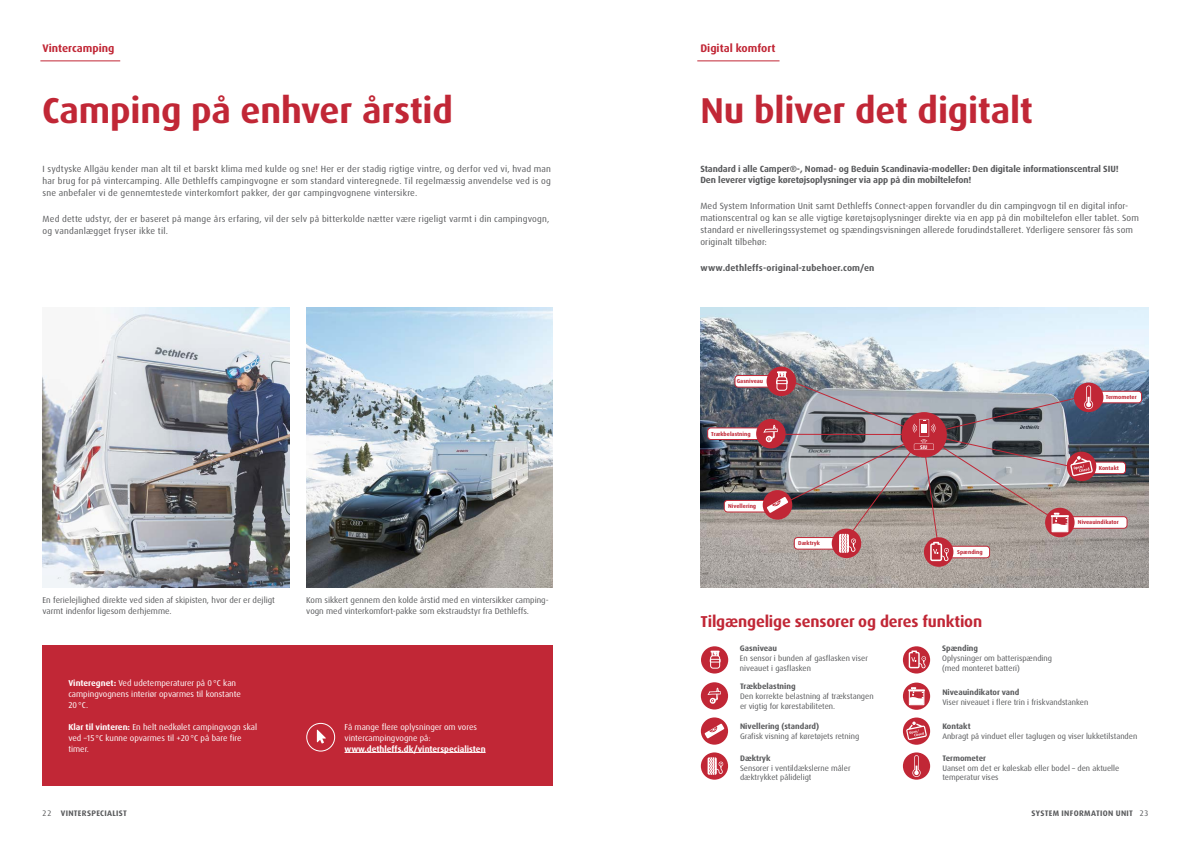
<style>
.page{position:relative;width:1191px;height:842px;background:#fff}
.page>*{position:absolute;margin:0;border:0;box-sizing:border-box;transform-origin:0 0}
.t1{font:700 36px "Dax Pro";letter-spacing:-.005em;color:#c12736}
.t2{font:700 15.8px "Dax Pro";letter-spacing:-.01em;color:#c12736}
.t3{font:700 11px "Dax Pro";color:#c12736}
.t4{font:9px/12px "Dax Pro";letter-spacing:.015em;color:#58595b}
.t5{font:700 9px/10.8px "Dax Pro";letter-spacing:-.01em;color:#58595b}
.t6{font:700 9px "Dax Pro";letter-spacing:.015em;color:#58595b}
.t7{font:8.5px/11px "Dax OT";color:#fff}
.t8{font:8.5px/11px "Dax OT";color:#58595b}
.t9{font:700 8.5px "Dax OT";color:#fff}
.t10{font:8px/9.6px "Dax Pro";color:#58595b}
.t11{font:700 8px "Dax Pro";color:#58595b}
.t12{font:700 8px "Dax Pro";letter-spacing:.04em;color:#58595b}
.t13{font:700 8px "Dax Pro";letter-spacing:.035em;color:#58595b}
.t14{font:700 5.7px "Dax Pro";color:#c12736}
.t15{font:700 5.3px "Dax Pro";color:#fff}
.s1{font-weight:700}
.s2{font-weight:400}
</style>
<div class="page">
<img style="left:700px;top:308px;width:448px;height:279px">
<img style="left:43px;top:308px;width:246px;height:279px">
<img style="left:306px;top:308px;width:247px;height:279px">
<hr style="left:697px;top:61px;width:82px;height:1px;background:#c12736">
<hr style="left:40px;top:61px;width:80px;height:1px;background:#c12736">
<div style="left:1063px;top:517px;width:64px;height:11px;background:#fff;border-radius:3px"></div>
<div style="left:1063px;top:516px;width:64px;height:13px;border:1px solid #c12736;border-radius:3px"></div>
<div style="left:735px;top:375px;width:53px;height:12px;background:#fff;border-radius:3px"></div>
<div style="left:734px;top:375px;width:54px;height:12px;border:1px solid #c12736;border-radius:3px"></div>
<div style="left:707px;top:428px;width:56px;height:11px;background:#fff;border-radius:3px"></div>
<div style="left:707px;top:428px;width:56px;height:12px;border:1px solid #c12736;border-radius:3px"></div>
<svg style="left:924px;top:537px;width:29px;height:30px"></svg>
<div style="left:701px;top:752px;width:27px;height:28px;background:#c12736;border-radius:50%"></div>
<svg style="left:707px;top:757px;width:16px;height:18px"></svg>
<div style="left:724px;top:500px;width:51px;height:12px;background:#fff;border-radius:3px"></div>
<div style="left:724px;top:500px;width:51px;height:12px;border:1px solid #c12736;border-radius:3px"></div>
<div style="left:1074px;top:462px;width:51px;height:12px;background:#fff;border-radius:3px"></div>
<div style="left:1074px;top:462px;width:51px;height:12px;border:1px solid #c12736;border-radius:3px"></div>
<div style="left:1066px;top:452px;width:30px;height:29px;background:#c12736;border-radius:50%"></div>
<div style="left:1088px;top:391px;width:53px;height:12px;background:#fff;border-radius:3px"></div>
<div style="left:1088px;top:391px;width:53px;height:12px;border:1px solid #c12736;border-radius:3px"></div>
<div style="left:1073px;top:383px;width:30px;height:29px;background:#c12736;border-radius:50%"></div>
<div style="left:766px;top:367px;width:30px;height:29px;background:#c12736;border-radius:50%"></div>
<div style="left:756px;top:419px;width:29px;height:29px;background:#c12736;border-radius:50%"></div>
<img style="left:763px;top:371px;width:332px;height:190px">
<div style="left:43px;top:645px;width:510px;height:140px;background:#c12736"></div>
<hr style="left:344px;top:752px;width:141px;height:1px;background:#fff">
<div style="left:701px;top:717px;width:27px;height:28px;background:#c12736;border-radius:50%"></div>
<svg style="left:704px;top:724px;width:20px;height:14px"></svg>
<div style="left:903px;top:646px;width:27px;height:27px;background:#c12736;border-radius:50%"></div>
<svg style="left:908px;top:650px;width:18px;height:18px"></svg>
<svg style="left:903px;top:683px;width:27px;height:27px"></svg>
<svg style="left:908px;top:687px;width:16px;height:18px"></svg>
<div style="left:701px;top:646px;width:27px;height:27px;background:#c12736;border-radius:50%"></div>
<div style="left:710px;top:655px;width:10px;height:14px;border:1px solid #fff;border-radius:2px"></div>
<svg style="left:710px;top:651px;width:10px;height:11px"></svg>
<div style="left:701px;top:682px;width:27px;height:27px;background:#c12736;border-radius:50%"></div>
<svg style="left:707px;top:688px;width:13px;height:16px"></svg>
<div style="left:903px;top:752px;width:27px;height:28px;background:#c12736;border-radius:50%"></div>
<svg style="left:912px;top:755px;width:9px;height:22px"></svg>
<div style="left:903px;top:717px;width:27px;height:28px;background:#c12736;border-radius:50%"></div>
<svg style="left:906px;top:721px;width:21px;height:19px"></svg>
<div style="left:306px;top:723px;width:29px;height:28px;border:1px solid #fff;border-radius:50%"></div>
<svg style="left:317px;top:730px;width:9px;height:13px"></svg>
<p class="t3" style="left:43px;top:41px;width:73px">Vintercamping</p>
<p class="t3" style="left:700px;top:41px;width:77px">Digital komfort</p>
<h1 class="t1" style="left:42px;top:87px;width:412px">Camping på enhver årstid</h1>
<h1 class="t1" style="left:700px;top:87px;width:334px">Nu bliver det digitalt</h1>
<p class="t5" style="left:700px;top:164px;width:420px">Standard i alle Camper®-, Nomad- og Beduin Scandinavia-modeller: Den digitale informationscentral SIU!<br>Den leverer vigtige køretøjsoplysninger via app på din mobiltelefon!</p>
<p class="t4" style="left:700px;top:200px;width:440px">Med System Information Unit samt Dethleffs Connect-appen forvandler du din campingvogn til en digital infor&shy;mationscentral og kan se alle vigtige køretøjsoplysninger direkte via en app på din mobiltelefon eller tablet. Som standard er nivelleringssystemet og spændingsvisningen allerede forudindstalleret. Yderligere sensorer fås som originalt tilbehør:</p>
<p class="t6" style="left:700px;top:262px;width:176px">www.dethleffs-original-zubehoer.com/en</p>
<p class="t4" style="left:43px;top:163px;width:510px;text-align:justify">I sydtyske Allgäu kender man alt til et barskt klima med kulde og sne! Her er der stadig rigtige vintre, og derfor ved vi, hvad man har brug for på vintercamping. Alle Dethleffs campingvogne er som standard vinteregnede. Til regelmæssig anvendelse ved is og sne anbefaler vi de gennemtestede vinterkomfort pakker, der gør campingvognene vintersikre.</p>
<p class="t4" style="left:43px;top:213px;width:508px">Med dette udstyr, der er baseret på mange års erfaring, vil der selv på bitterkolde nætter være rigeligt varmt i din campingvogn, og vandanlægget fryser ikke til.</p>
<p class="t8" style="left:43px;top:595px;width:234px">En ferielejlighed direkte ved siden af skipisten, hvor der er dejligt varmt indenfor ligesom derhjemme.</p>
<p class="t7" style="left:68px;top:677px;width:174px"><span class="s1">Vinteregnet:</span> Ved udetemperaturer på 0°C kan campingvognens interiør opvarmes til konstante<br>20°C.</p>
<p class="t7" style="left:68px;top:721px;width:190px"><span class="s1">Klar til vinteren:</span> En helt nedkølet campingvogn skal ved –15 °C kunne opvarmes til +20°C på bare fire timer.</p>
<p class="t8" style="left:306px;top:595px;width:244px">Kom sikkert gennem den kolde årstid med en vintersikker camping&shy;vogn med vinterkomfort-pakke som ekstraudstyr fra Dethleffs.</p>
<p class="t7" style="left:344px;top:721px;width:134px">Få mange flere oplysninger om vores vintercampingvogne på:</p>
<p class="t9" style="left:344px;top:743px;width:143px">www.dethleffs.dk/vinterspecialisten</p>
<p class="t14" style="left:736px;top:378px;width:28px">Gasniveau</p>
<p class="t14" style="left:711px;top:430px;width:41px">Trækbelastning</p>
<p class="t14" style="left:728px;top:502px;width:29px">Nivellering</p>
<p class="t14" style="left:798px;top:540px;width:23px">Dæktryk</p>
<p class="t15" style="left:920px;top:443px;width:9px">SIU</p>
<p class="t14" style="left:957px;top:548px;width:27px">Spænding</p>
<h2 class="t2" style="left:700px;top:611px;width:283px">Tilgængelige sensorer og deres funktion</h2>
<p class="t11" style="left:740px;top:643px;width:39px">Gasniveau</p>
<p class="t10" style="left:740px;top:653px;width:129px">En sensor i bunden af gasflasken viser niveauet i gasflasken</p>
<p class="t11" style="left:942px;top:643px;width:37px">Spænding</p>
<p class="t10" style="left:942px;top:653px;width:111px">Oplysninger om batterispænding (med monteret batteri)</p>
<p class="t14" style="left:1105px;top:393px;width:33px">Termometer</p>
<p class="t14" style="left:1098px;top:464px;width:22px">Kontakt</p>
<p class="t14" style="left:1078px;top:519px;width:42px">Niveauindikator</p>
<p class="t11" style="left:740px;top:681px;width:57px">Trækbelastning</p>
<p class="t10" style="left:740px;top:691px;width:135px">Den korrekte belastning af trækstangen er vigtig for kørestabiliteten.</p>
<p class="t11" style="left:942px;top:687px;width:78px">Niveauindikator vand</p>
<p class="t10" style="left:942px;top:697px;width:148px">Viser niveauet i flere trin i friskvandstanken</p>
<p class="t11" style="left:740px;top:721px;width:81px">Nivellering (standard)</p>
<p class="t10" style="left:740px;top:731px;width:121px">Grafisk visning af køretøjets retning</p>
<p class="t11" style="left:942px;top:721px;width:30px">Kontakt</p>
<p class="t10" style="left:942px;top:731px;width:196px">Anbragt på vinduet eller taglugen og viser lukketilstanden</p>
<p class="t11" style="left:740px;top:753px;width:32px">Dæktryk</p>
<p class="t10" style="left:740px;top:763px;width:112px">Sensorer i ventildækslerne måler dæktrykket pålideligt</p>
<p class="t11" style="left:942px;top:753px;width:45px">Termometer</p>
<p class="t10" style="left:942px;top:763px;width:179px">Uanset om det er køleskab eller bodel – den aktuelle temperatur vises</p>
<p class="t13" style="left:43px;top:808px;width:86px"><span class="s2">22</span> VINTERSPECIALIST</p>
<p class="t12" style="left:1031px;top:808px;width:118px">SYSTEM INFORMATION UNIT <span class="s2">23</span></p>
</div>
